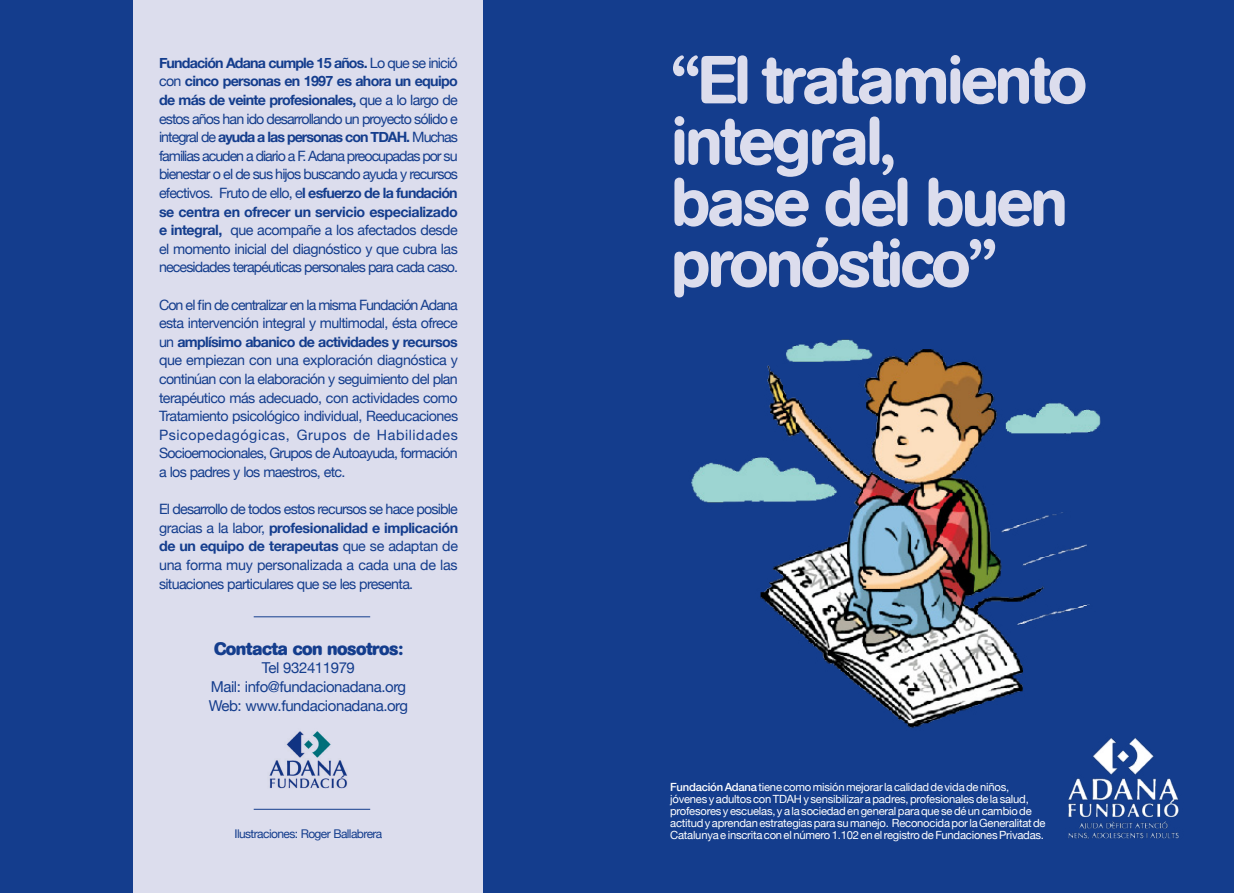
<style>
.page{position:relative;width:1234px;height:893px;background:#fff}
.page>*{position:absolute;margin:0;border:0;box-sizing:border-box;transform-origin:0 0}
.t1{font:500 67.05px/61.1px "AG Book Rounded";letter-spacing:-.04em;color:#dcdded}
.t2{font:700 18px "AG Book Rounded";letter-spacing:-.03em;color:#143d8d}
.t3{font:15px/18.6px "Helvetica Neue";letter-spacing:-.03em;color:#143d8d;text-align:center}
.t4{font:14.25px/18.6px "Helvetica Neue";letter-spacing:-.055em;color:#143d8d;text-align:justify}
.t5{font:12px "Helvetica Neue";letter-spacing:-.05em;color:#143d8d}
.t6{font:11.25px/12px "Helvetica Neue";letter-spacing:-.02em;color:#fff}
.s1{font-weight:700}
.s2{font-weight:500}
</style>
<div class="page">
<div style="left:0;top:0;width:1233px;height:893px;background:#143d8d"></div>
<img style="left:691px;top:339px;width:410px;height:390px">
<img style="left:1045px;top:722px;width:134px;height:118px">
<div style="left:133px;top:0;width:350px;height:893px;background:#dcdded"></div>
<hr style="left:254px;top:616px;width:116px;height:1px;background:#143d8d">
<hr style="left:254px;top:809px;width:116px;height:1px;background:#143d8d">
<img style="left:269px;top:731px;width:79px;height:58px">
<p class="t4" style="left:159px;top:53px;width:300px"><span class="s1">Fundación Adana cumple 15 años.</span> Lo que se inició con <span class="s1">cinco personas en 1997 es ahora un equipo de más de veinte profesionales,</span> que a lo largo de estos años han ido desarrollando un proyecto sólido e integral de <span class="s1">ayuda a las personas con TDAH.</span> Muchas familias acuden a diario a F. Adana preocupadas por su bienestar o el de sus hijos buscando ayuda y recursos efectivos. Fruto de ello, e<span class="s1">l esfuerzo de la fundación se centra en ofrecer un servicio especializado e integral,</span> que acompañe a los afectados desde el momento inicial del diagnóstico y que cubra las necesidades terapéuticas personales para cada caso.</p>
<p class="t4" style="left:159px;top:295px;width:300px">Con el fin de centralizar en la misma Fundación Adana esta intervención integral y multimodal, ésta ofrece un <span class="s1">amplísimo abanico de actividades y recursos </span>que empiezan con una exploración diagnóstica y continúan con la elaboración y seguimiento del plan terapéutico más adecuado, con actividades como Tratamiento psicológico individual, Reeducaciones Psicopedagógicas, Grupos de Habilidades Socioemocionales, Grupos de Autoayuda, formación a los padres y los maestros, etc.</p>
<p class="t4" style="left:159px;top:500px;width:300px">El desarrollo de todos estos recursos se hace posible gracias a la labor, <span class="s1">profesionalidad e implicación de un equipo de terapeutas</span> que se adaptan de una forma muy personalizada a cada una de las situaciones particulares que se les presenta.</p>
<p class="t2" style="left:214px;top:638px;width:190px">Contacta con nosotros:</p>
<p class="t3" style="left:209px;top:658px;width:201px">Tel 932411979<br>Mail: info@fundacionadana.org<br>Web: www.fundacionadana.org</p>
<p class="t5" style="left:234px;top:826px;width:149px">Ilustraciones: Roger Ballabrera</p>
<h1 class="t1" style="left:671px;top:50px;width:417px">“El tratamiento integral,<br>base del buen pronóstico”</h1>
<p class="t6" style="left:670px;top:781px;width:377px"><span class="s2">Fundación Adana</span> tiene como misión mejorar la calidad de vida de niños, jóvenes y adultos con TDAH y sensibilizar a padres, profesionales de la salud, profesores y escuelas, y a la sociedad en general para que se dé un cambio de actitud y aprendan estrategias para su manejo. Reconocida por la Generalitat de Catalunya e inscrita con el número 1.102 en el registro de Fundaciones Privadas.</p>
</div>
